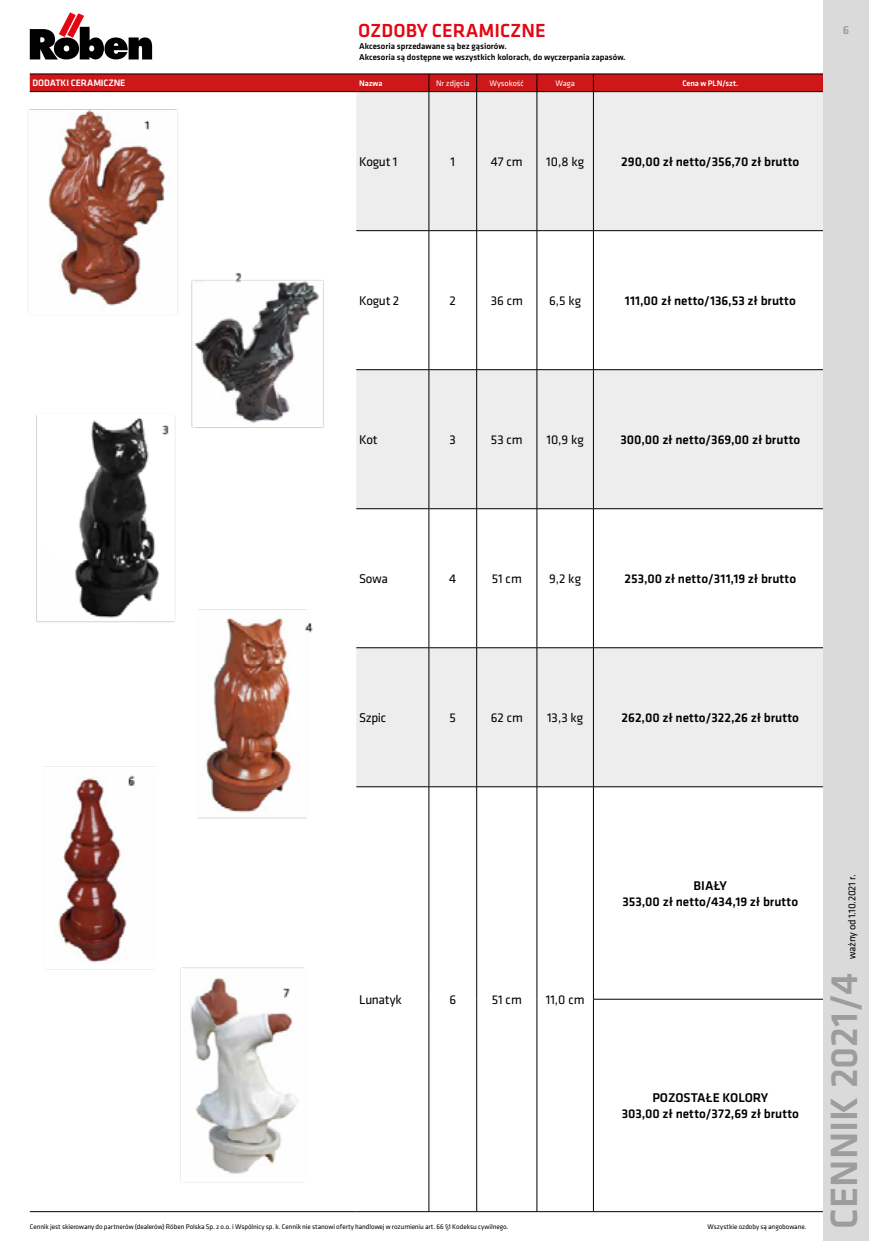
<style>
.page{position:relative;width:869px;height:1241px;background:#fff}
.page>*{position:absolute;margin:0;border:0;box-sizing:border-box;transform-origin:0 0}
.t1{font:500 39.38px "Klavika Basic";color:#9d9d9c}
.t2{font:500 19.6px "Klavika Basic";color:#e30613}
.t3{font:500 13.12px/15.8px "Klavika Basic";color:#000;text-align:center}
.t4{font:13.12px "Klavika Basic";letter-spacing:-.005em;color:#000}
.t5{font:500 12.25px "Klavika Basic";color:#9d9d9c}
.t6{font:10.5px "Klavika Basic";letter-spacing:-.02em;color:#000}
.t7{font:500 9.62px "Klavika Basic";letter-spacing:-.015em;color:#fff}
.t8{font:500 8.75px/10.6px "Klavika Basic";color:#000}
.t9{font:8.31px "Klavika Basic";color:#fff}
.t10{font:500 8.31px "Klavika Basic";letter-spacing:-.01em;color:#fff}
.t11{font:7px "Klavika Basic";letter-spacing:-.01em;color:#000}
</style>
<div class="page">
<img style="left:28px;top:29px;width:322px;height:1184px">
<svg style="left:356px;top:92px;width:466px;height:694px;fill:#ededed"></svg>
<svg style="left:356px;top:231px;width:237px;height:416px"></svg>
<hr style="left:30px;top:1210px;width:326px;height:1px;background:#000">
<hr style="left:476px;top:92px;width:1px;height:138px;background:#000">
<hr style="left:536px;top:92px;width:1px;height:138px;background:#000">
<hr style="left:593px;top:92px;width:1px;height:138px;background:#000">
<hr style="left:476px;top:231px;width:1px;height:138px;background:#000">
<hr style="left:536px;top:231px;width:1px;height:138px;background:#000">
<hr style="left:593px;top:231px;width:1px;height:138px;background:#000">
<hr style="left:476px;top:370px;width:1px;height:138px;background:#000">
<hr style="left:536px;top:370px;width:1px;height:138px;background:#000">
<hr style="left:593px;top:370px;width:1px;height:138px;background:#000">
<hr style="left:476px;top:509px;width:1px;height:138px;background:#000">
<hr style="left:536px;top:509px;width:1px;height:138px;background:#000">
<hr style="left:593px;top:509px;width:1px;height:138px;background:#000">
<hr style="left:476px;top:647px;width:1px;height:139px;background:#000">
<hr style="left:536px;top:647px;width:1px;height:139px;background:#000">
<hr style="left:593px;top:647px;width:1px;height:139px;background:#000">
<hr style="left:476px;top:786px;width:1px;height:213px;background:#000">
<hr style="left:536px;top:786px;width:1px;height:213px;background:#000">
<hr style="left:593px;top:786px;width:1px;height:212px;background:#000">
<hr style="left:476px;top:999px;width:1px;height:212px;background:#000">
<hr style="left:536px;top:999px;width:1px;height:212px;background:#000">
<hr style="left:593px;top:999px;width:1px;height:212px;background:#000">
<hr style="left:356px;top:230px;width:72px;height:1px;background:#000">
<hr style="left:429px;top:230px;width:47px;height:1px;background:#000">
<hr style="left:476px;top:230px;width:60px;height:1px;background:#000">
<hr style="left:536px;top:230px;width:57px;height:1px;background:#000">
<hr style="left:593px;top:230px;width:233px;height:1px;background:#000">
<hr style="left:356px;top:369px;width:72px;height:1px;background:#000">
<hr style="left:429px;top:369px;width:47px;height:1px;background:#000">
<hr style="left:476px;top:369px;width:60px;height:1px;background:#000">
<hr style="left:536px;top:369px;width:57px;height:1px;background:#000">
<hr style="left:593px;top:369px;width:233px;height:1px;background:#000">
<hr style="left:476px;top:508px;width:60px;height:1px;background:#000">
<hr style="left:536px;top:508px;width:57px;height:1px;background:#000">
<hr style="left:593px;top:508px;width:233px;height:1px;background:#000">
<hr style="left:593px;top:647px;width:233px;height:1px;background:#000">
<hr style="left:593px;top:786px;width:233px;height:1px;background:#000">
<hr style="left:593px;top:998px;width:233px;height:1px;background:#000">
<hr style="left:593px;top:1211px;width:234px;height:1px;background:#000">
<hr style="left:356px;top:508px;width:72px;height:1px;background:#000">
<hr style="left:429px;top:508px;width:47px;height:1px;background:#000">
<hr style="left:356px;top:647px;width:72px;height:1px;background:#000">
<hr style="left:429px;top:647px;width:47px;height:1px;background:#000">
<hr style="left:476px;top:647px;width:60px;height:1px;background:#000">
<hr style="left:536px;top:647px;width:57px;height:1px;background:#000">
<hr style="left:356px;top:786px;width:72px;height:1px;background:#000">
<hr style="left:428px;top:786px;width:1px;height:213px;background:#000">
<hr style="left:428px;top:999px;width:1px;height:212px;background:#000">
<hr style="left:428px;top:786px;width:48px;height:1px;background:#000">
<hr style="left:476px;top:786px;width:60px;height:1px;background:#000">
<hr style="left:536px;top:786px;width:57px;height:1px;background:#000">
<hr style="left:356px;top:1211px;width:72px;height:1px;background:#000">
<hr style="left:428px;top:1211px;width:48px;height:1px;background:#000">
<hr style="left:476px;top:1211px;width:60px;height:1px;background:#000">
<hr style="left:536px;top:1211px;width:57px;height:1px;background:#000">
<svg style="left:30px;top:74px;width:792px;height:18px;background:#bd1517"></svg>
<hr style="left:428px;top:92px;width:1px;height:139px;background:#000">
<hr style="left:428px;top:231px;width:1px;height:138px;background:#000">
<hr style="left:428px;top:369px;width:1px;height:139px;background:#000">
<hr style="left:428px;top:508px;width:1px;height:139px;background:#000">
<hr style="left:428px;top:647px;width:1px;height:139px;background:#000">
<svg style="left:30px;top:12px;width:122px;height:47px"></svg>
<div style="left:822px;top:0;width:46px;height:1240px;background:#dadada"></div>
<h2 class="t2" style="left:358px;top:17px;width:189px">OZDOBY CERAMICZNE</h2>
<p class="t8" style="left:359px;top:41px;width:268px">Akcesoria sprzedawane są bez gąsiorów.<br>Akcesoria są dostępne we wszystkich kolorach, do wyczerpania zapasów.</p>
<p class="t7" style="left:33px;top:77px;width:94px">DODATKI CERAMICZNE</p>
<p class="t10" style="left:359px;top:77px;width:25px">Nazwa</p>
<p class="t9" style="left:436px;top:78px;width:35px">Nr zdjęcia</p>
<p class="t9" style="left:489px;top:78px;width:36px">Wysokość</p>
<p class="t9" style="left:555px;top:78px;width:21px">Waga</p>
<p class="t10" style="left:682px;top:77px;width:57px">Cena w PLN/szt.</p>
<p class="t4" style="left:359px;top:153px;width:40px">Kogut 1</p>
<p class="t4" style="left:450px;top:153px;width:6px">1</p>
<p class="t4" style="left:490px;top:153px;width:33px">47 cm</p>
<p class="t4" style="left:546px;top:153px;width:39px">10,8 kg</p>
<p class="t3" style="left:621px;top:153px;width:179px">290,00 zł netto/356,70 zł brutto</p>
<p class="t5" style="left:842px;top:22px;width:8px">6</p>
<p class="t4" style="left:359px;top:292px;width:42px">Kogut 2</p>
<p class="t4" style="left:449px;top:292px;width:8px">2</p>
<p class="t4" style="left:490px;top:292px;width:34px">36 cm</p>
<p class="t4" style="left:549px;top:292px;width:34px">6,5 kg</p>
<p class="t3" style="left:624px;top:292px;width:172px">111,00 zł netto/136,53 zł brutto</p>
<p class="t4" style="left:359px;top:431px;width:20px">Kot</p>
<p class="t4" style="left:449px;top:431px;width:8px">3</p>
<p class="t4" style="left:490px;top:431px;width:33px">53 cm</p>
<p class="t4" style="left:546px;top:431px;width:39px">10,9 kg</p>
<p class="t3" style="left:620px;top:431px;width:181px">300,00 zł netto/369,00 zł brutto</p>
<p class="t4" style="left:359px;top:570px;width:30px">Sowa</p>
<p class="t4" style="left:449px;top:570px;width:9px">4</p>
<p class="t4" style="left:491px;top:570px;width:32px">51 cm</p>
<p class="t4" style="left:549px;top:570px;width:33px">9,2 kg</p>
<p class="t3" style="left:624px;top:570px;width:173px">253,00 zł netto/311,19 zł brutto</p>
<p class="t4" style="left:359px;top:709px;width:29px">Szpic</p>
<p class="t4" style="left:449px;top:709px;width:8px">5</p>
<p class="t4" style="left:490px;top:709px;width:34px">62 cm</p>
<p class="t4" style="left:546px;top:709px;width:38px">13,3 kg</p>
<p class="t3" style="left:621px;top:709px;width:179px">262,00 zł netto/322,26 zł brutto</p>
<p class="t4" style="left:359px;top:991px;width:44px">Lunatyk</p>
<p class="t4" style="left:449px;top:991px;width:8px">6</p>
<p class="t4" style="left:491px;top:991px;width:32px">51 cm</p>
<p class="t4" style="left:545px;top:991px;width:40px">11,0 cm</p>
<p class="t3" style="left:622px;top:877px;width:177px">BIAŁY<br>353,00 zł netto/434,19 zł brutto</p>
<p class="t3" style="left:621px;top:1089px;width:179px">POZOSTAŁE KOLORY<br>303,00 zł netto/372,69 zł brutto</p>
<p class="t11" style="left:30px;top:1221px;width:480px">Cennik jest skierowany do partnerów (dealerów) Röben Polska Sp. z o.o. i Wspólnicy sp. k. Cennik nie stanowi oferty handlowej w rozumieniu art. 66 §1 Kodeksu cywilnego.</p>
<p class="t11" style="left:707px;top:1221px;width:100px">Wszystkie ozdoby są angobowane.</p>
<p class="t6" style="left:844px;top:958px;width:86px;rotate:-90deg">ważny od 1.10.2021 r.</p>
<h1 class="t1" style="left:817px;top:1228px;width:257px;rotate:-90deg">CENNIK 2021/4</h1>
</div>
